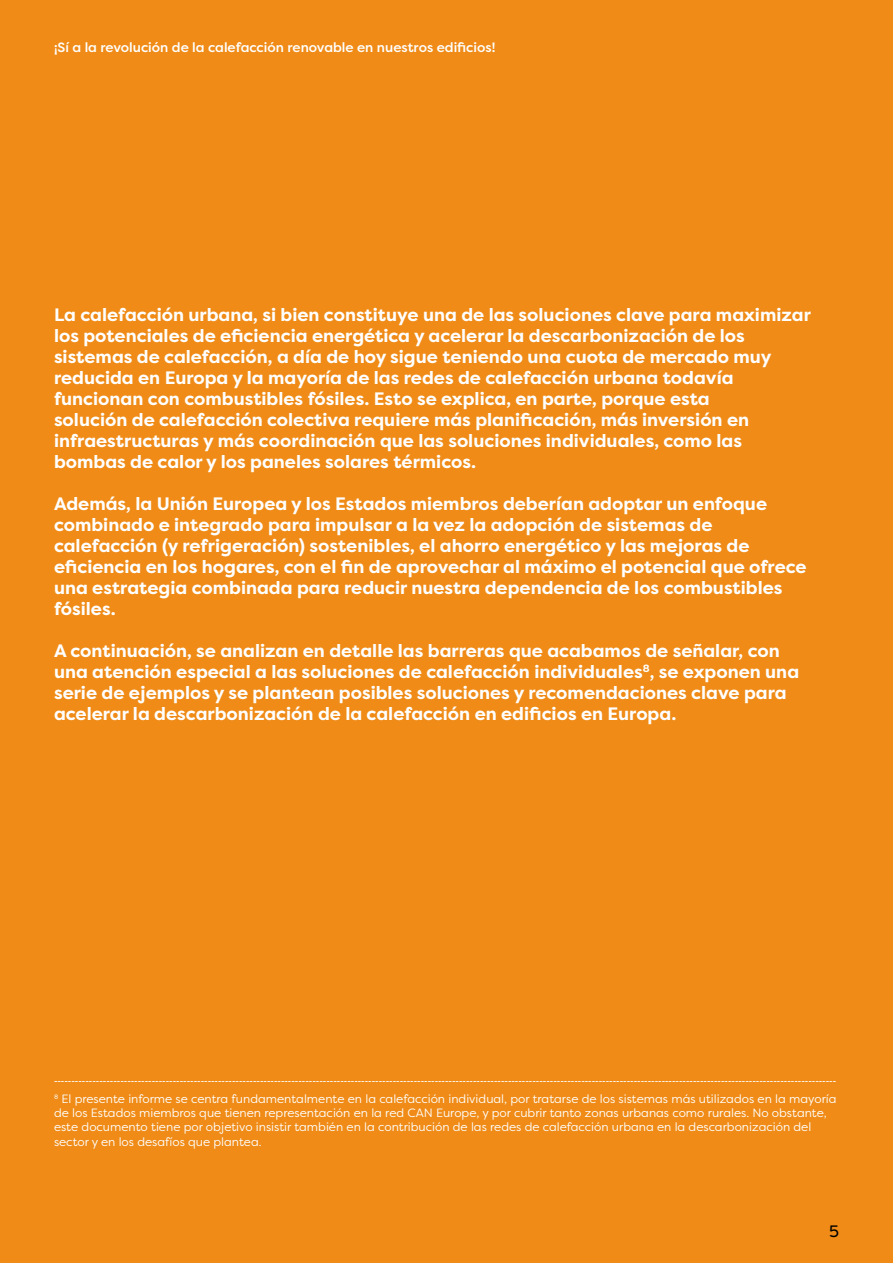
<style>
.page{position:relative;width:893px;height:1263px;background:#ef8b16}
.page>*{position:absolute;margin:0;border:0;box-sizing:border-box;transform-origin:0 0}
.t1{font:700 18px/21px "Filson Pro";color:#fff}
.t2{font:16.5px "Filson Pro";color:#000}
.t3{font:500 13.5px "Filson Pro";color:#fff}
.t4{font:12px/14.4px "Filson Pro";color:#fff}
.t5{font:700 12px "Filson Pro";color:#fff}
</style>
<div class="page">
<p class="t3" style="left:54px;top:38px;width:443px">¡Sí a la revolución de la calefacción renovable en nuestros edificios!</p>
<p class="t1" style="left:54px;top:305px;width:758px">La calefacción urbana, si bien constituye una de las soluciones clave para maximizar los potenciales de eficiencia energética y acelerar la descarbonización de los sistemas de calefacción, a día de hoy sigue teniendo una cuota de mercado muy reducida en Europa y la mayoría de las redes de calefacción urbana todavía funcionan con combustibles fósiles. Esto se explica, en parte, porque esta<br>solución de calefacción colectiva requiere más planificación, más inversión en infraestructuras y más coordinación que las soluciones individuales, como las bombas de calor y los paneles solares térmicos.</p>
<p class="t1" style="left:54px;top:494px;width:754px">Además, la Unión Europea y los Estados miembros deberían adoptar un enfoque combinado e integrado para impulsar a la vez la adopción de sistemas de calefacción (y refrigeración) sostenibles, el ahorro energético y las mejoras de eficiencia en los hogares, con el fin de aprovechar al máximo el potencial que ofrece una estrategia combinada para reducir nuestra dependencia de los combustibles fósiles.</p>
<p class="t1" style="left:54px;top:641px;width:747px">A continuación, se analizan en detalle las barreras que acabamos de señalar, con una atención especial a las soluciones de calefacción individuales<sup>8</sup>, se exponen una serie de ejemplos y se plantean posibles soluciones y recomendaciones clave para acelerar la descarbonización de la calefacción en edificios en Europa.</p>
<p class="t5" style="left:54px;top:1076px;width:784px">--------------------------------------------------------------------------------------------------------------------------------------------------------------------------------------------------------------------------------</p>
<p class="t4" style="left:54px;top:1091px;width:784px">8 El presente informe se centra fundamentalmente en la calefacción individual, por tratarse de los sistemas más utilizados en la mayoría de los Estados miembros que tienen representación en la red CAN Europe, y por cubrir tanto zonas urbanas como rurales. No obstante, este documento tiene por objetivo insistir también en la contribución de las redes de calefacción urbana en la descarbonización del sector y en los desafíos que plantea.</p>
<p class="t2" style="left:829px;top:1220px;width:11px">5</p>
</div>
